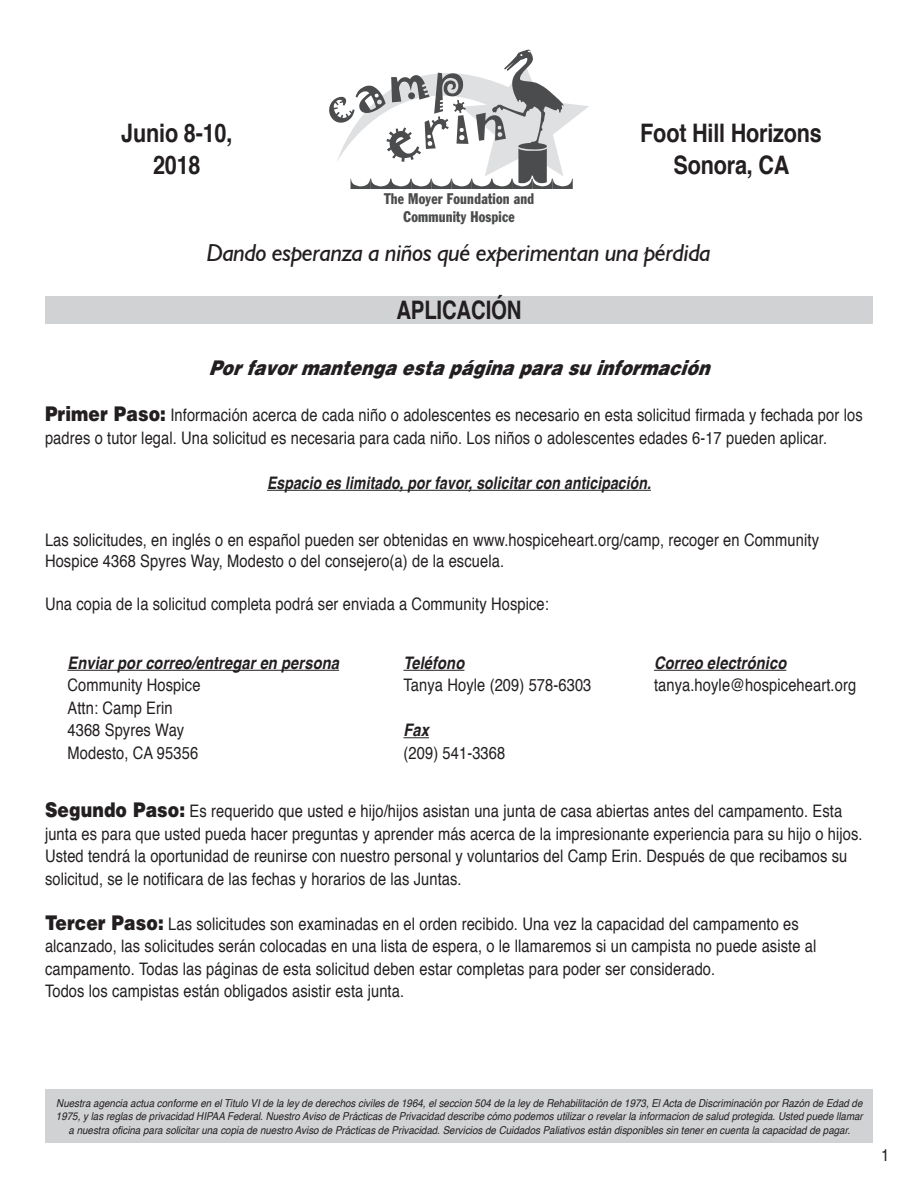
<style>
.page{position:relative;width:918px;height:1188px;background:#fff}
.page>*{position:absolute;margin:0;border:0;box-sizing:border-box;transform-origin:0 0}
.t1{font:700 25.5px/32.1px "Helvetica";letter-spacing:-.01em;color:#231f20;text-align:center;scale:.85 1}
.t2{font:700 25.5px "Helvetica";letter-spacing:-.01em;color:#231f20;scale:.8 1}
.t3{font:italic 24.6px "Humanist 521 BT";letter-spacing:-.02em;color:#231f20}
.t4{font:italic 900 20.25px "Helvetica";color:#231f20;scale:.85 1}
.t5{font:17.25px/22.5px "Helvetica";letter-spacing:.01em;color:#231f20;scale:.85 1}
.t6{font:italic 700 17.25px "Helvetica";letter-spacing:.01em;color:#231f20;scale:.85 1}
.t7{font:italic 700 17.25px "Helvetica";letter-spacing:.01em;color:#231f20;scale:.81 1}
.t8{font:condensed 15.15px/18.1px "Franklin Gothic";letter-spacing:.015em;color:#4b4c4d;text-align:center;scale:.9 1}
.t9{font:italic 10.8px/13.5px "Helvetica";color:#231f20;text-align:center;scale:.9 1}
.s1{font-weight:900;font-size:20.25px}
</style>
<div class="page">
<div style="left:45px;top:296px;width:828px;height:27px;background:#d1d2d4"></div>
<div style="left:45px;top:1089px;width:828px;height:54px;background:#d1d2d4"></div>
<hr style="left:267px;top:490px;width:384px;height:1px;background:#231f20">
<hr style="left:68px;top:670px;width:271px;height:1px;background:#231f20">
<hr style="left:404px;top:670px;width:60px;height:1px;background:#231f20">
<hr style="left:654px;top:670px;width:132px;height:1px;background:#231f20">
<svg style="left:404px;top:737px;width:25px;height:1px"></svg>
<svg style="left:329px;top:49px;width:260px;height:140px"></svg>
<h1 class="t1" style="left:121px;top:117px;width:132px">Junio 8-10,<br>2018</h1>
<p class="t8" style="left:384px;top:189px;width:169px">The Moyer Foundation and<br>Community Hospice</p>
<h1 class="t1" style="left:640px;top:117px;width:215px">Foot Hill Horizons<br>Sonora, CA</h1>
<h2 class="t3" style="left:207px;top:238px;width:506px">Dando esperanza a niños qué experimentan una pérdida</h2>
<h1 class="t2" style="left:396px;top:289px;width:158px">APLICACIÓN</h1>
<p class="t4" style="left:209px;top:354px;width:600px">Porfavormantengaestapáginaparasuinformación</p>
<p class="t5" style="left:45px;top:405px;width:963px"><span class="s1">Primer Paso:</span> Información acerca de cada niño o adolescentes es necesario en esta solicitud firmada y fechada por los padres o tutor legal. Una solicitud es necesaria para cada niño. Los niños o adolescentes edades 6-17 pueden aplicar.</p>
<p class="t7" style="left:267px;top:469px;width:475px">Espacio es limitado, por favor, solicitar con anticipación.</p>
<p class="t5" style="left:45px;top:530px;width:912px;line-height:21px">Las solicitudes, en inglés o en español pueden ser obtenidas en www.hospiceheart.org/camp, recoger en Community<br>Hospice 4368 Spyres Way, Modesto o del consejero(a) de la escuela.</p>
<p class="t5" style="left:45px;top:594px;width:594px">Una copia de la solicitud completa podrá ser enviada a Community Hospice:</p>
<p class="t6" style="left:68px;top:649px;width:321px">Enviar por correo/entregar en persona</p>
<p class="t6" style="left:404px;top:649px;width:73px">Teléfono</p>
<p class="t6" style="left:654px;top:649px;width:157px">Correo electrónico</p>
<p class="t5" style="left:68px;top:675px;width:158px">Community Hospice</p>
<p class="t5" style="left:404px;top:675px;width:223px">Tanya Hoyle (209) 578-6303</p>
<p class="t5" style="left:654px;top:675px;width:239px">tanya.hoyle@hospiceheart.org</p>
<p class="t5" style="left:68px;top:697px;width:139px">Attn: Camp Erin<br>4368 Spyres Way</p>
<p class="t6" style="left:404px;top:716px;width:31px">Fax</p>
<p class="t5" style="left:68px;top:742px;width:155px">Modesto, CA 95356</p>
<p class="t5" style="left:404px;top:742px;width:121px">(209) 541-3368</p>
<p class="t5" style="left:45px;top:801px;width:963px"><span class="s1">Segundo Paso:</span> Es requerido que usted e hijo/hijos asistan una junta de casa abiertas antes del campamento. Esta junta es para que usted pueda hacer preguntas y aprender más acerca de la impresionante experiencia para su hijo o hijos.<br>Usted tendrá la oportunidad de reunirse con nuestro personal y voluntarios del Camp Erin. Después de que recibamos su solicitud, se le notificara de las fechas y horarios de las Juntas.</p>
<p class="t5" style="left:45px;top:913px;width:909px"><span class="s1">Tercer Paso:</span> Las solicitudes son examinadas en el orden recibido. Una vez la capacidad del campamento es alcanzado, las solicitudes serán colocadas en una lista de espera, o le llamaremos si un campista no puede asiste al campamento. Todas las páginas de esta solicitud deben estar completas para poder ser considerado.<br>Todos los campistas están obligados asistir esta junta.</p>
<p class="t9" style="left:56px;top:1096px;width:898px">Nuestra agencia actua conforme en el Titulo VI de la ley de derechos civiles de 1964, el seccion 504 de la ley de Rehabilitación de 1973, El Acta de Discriminación por Razón de Edad de<br>1975, y las reglas de privacidad HIPAA Federal. Nuestro Aviso de Prácticas de Privacidad describe cómo podemos utilizar o revelar la informacion de salud protegida. Usted puede llamar a nuestra oficina para solicitar una copia de nuestro Aviso de Prácticas de Privacidad. Servicios de Cuidados Paliativos están disponibles sin tener en cuenta la capacidad de pagar.</p>
<p class="t5" style="left:881px;top:1144px;width:11px">1</p>
</div>
